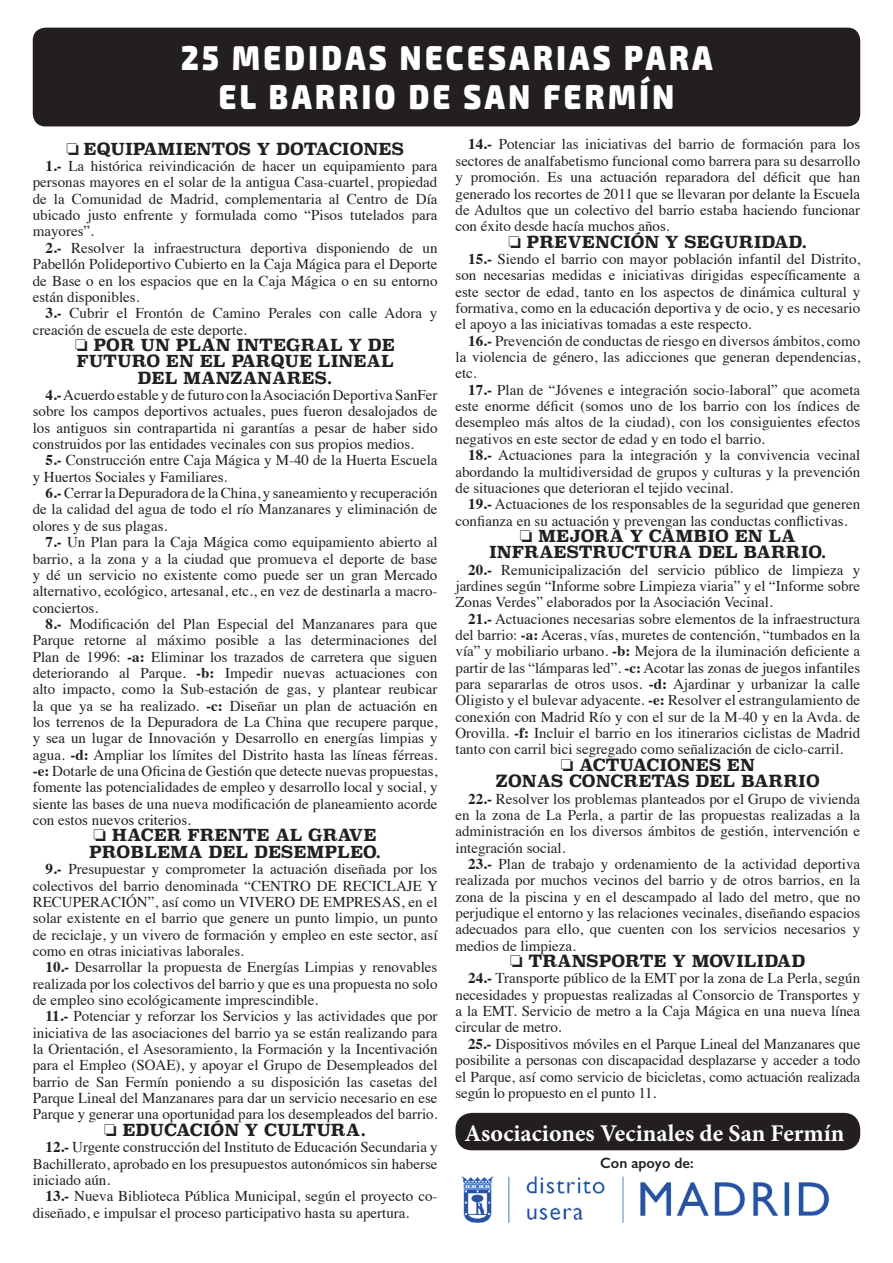
<style>
.page{position:relative;width:893px;height:1263px;background:#fff}
.page>*{position:absolute;margin:0;border:0;box-sizing:border-box;transform-origin:0 0}
.t1{font:900 34.5px/39px "Exo 2.0";letter-spacing:.12em;color:#fff;text-align:center;scale:.85 1}
.t2{font:700 24px "Minion Pro";color:#fff}
.t3{font:700 16.5px/16.4px "Superclarendon";color:#231f20;text-align:center}
.t4{font:15px/16.4px "Times";color:#231f20;text-align:justify}
.t5{font:600 15px "Gill Sans";color:#231f20}
.s1{font-weight:700}
</style>
<div class="page">
<div style="left:33px;top:28px;width:827px;height:98px;background:#231f20;border-radius:13px"></div>
<div style="left:455px;top:1113px;width:405px;height:37px;background:#231f20;border-radius:16px"></div>
<img style="left:461px;top:1176px;width:369px;height:47px">
<p class="t1" style="left:181px;top:39px;width:627px">25 MEDIDAS NECESARIAS PARA<br>EL BARRIO DE SAN FERMÍN</p>
<p class="t3" style="left:66px;top:141px;width:339px">□ EQUIPAMIENTOS Y DOTACIONES</p>
<p class="t4" style="left:33px;top:157px;width:406px;text-indent:13px"><span class="s1">1.-</span> La histórica reivindicación de hacer un equipamiento para personas mayores en el solar de la antigua Casa-cuartel, propiedad de la Comunidad de Madrid, complementaria al Centro de Día ubicado justo enfrente y formulada como “Pisos tutelados para mayores”.</p>
<p class="t4" style="left:33px;top:238px;width:406px;text-indent:13px"><span class="s1">2.-</span> Resolver la infraestructura deportiva disponiendo de un Pabellón Polideportivo Cubierto en la Caja Mágica para el Deporte de Base o en los espacios que en la Caja Mágica o en su entorno están disponibles.</p>
<p class="t4" style="left:33px;top:304px;width:406px;text-indent:13px"><span class="s1">3.-</span> Cubrir el Frontón de Camino Perales con calle Adora y creación de escuela de este deporte.</p>
<p class="t3" style="left:75px;top:337px;width:321px">□ POR UN PLAN INTEGRAL Y DE<br>FUTURO EN EL PARQUE LINEAL<br>DEL MANZANARES.</p>
<p class="t4" style="left:33px;top:385px;width:406px;text-indent:13px"><span class="s1">4.-</span> Acuerdo estable y de futuro con la Asociación Deportiva SanFer sobre los campos deportivos actuales, pues fueron desalojados de los antiguos sin contrapartida ni garantías a pesar de haber sido construidos por las entidades vecinales con sus propios medios.</p>
<p class="t4" style="left:33px;top:451px;width:406px;text-indent:13px"><span class="s1">5.-</span> Construcción entre Caja Mágica y M-40 de la Huerta Escuela y Huertos Sociales y Familiares.</p>
<p class="t4" style="left:33px;top:484px;width:406px;text-indent:13px"><span class="s1">6.-</span> Cerrar la Depuradora de la China, y saneamiento y recuperación de la calidad del agua de todo el río Manzanares y eliminación de olores y de sus plagas.</p>
<p class="t4" style="left:33px;top:533px;width:406px;text-indent:13px"><span class="s1">7.-</span> Un Plan para la Caja Mágica como equipamiento abierto al barrio, a la zona y a la ciudad que promueva el deporte de base y dé un servicio no existente como puede ser un gran Mercado alternativo, ecológico, artesanal, etc., en vez de destinarla a macro&shy;conciertos.</p>
<p class="t4" style="left:33px;top:614px;width:406px;text-indent:13px"><span class="s1">8.-</span> Modificación del Plan Especial del Manzanares para que Parque retorne al máximo posible a las determinaciones del Plan de 1996: <span class="s1">-a:</span> Eliminar los trazados de carretera que siguen deteriorando al Parque. <span class="s1">-b:</span> Impedir nuevas actuaciones con alto impacto, como la Sub-estación de gas, y plantear reubicar la que ya se ha realizado. <span class="s1">-c:</span> Diseñar un plan de actuación en los terrenos de la Depuradora de La China que recupere parque, y sea un lugar de Innovación y Desarrollo en energías limpias y agua. <span class="s1">-d:</span> Ampliar los límites del Distrito hasta las líneas férreas. <span class="s1">-e:</span> Dotarle de una Oficina de Gestión que detecte nuevas propuestas, fomente las potencialidades de empleo y desarrollo local y social, y siente las bases de una nueva modificación de planeamiento acorde con estos nuevos criterios.</p>
<p class="t3" style="left:89px;top:828px;width:294px;text-align:left">□ HACER FRENTE AL GRAVE<br>PROBLEMA DEL DESEMPLEO.</p>
<p class="t4" style="left:33px;top:860px;width:407px;text-indent:13px"><span class="s1">9.-</span> Presupuestar y comprometer la actuación diseñada por los colectivos del barrio denominada “CENTRO DE RECICLAJE Y RECUPERACIÓN”, así como un VIVERO DE EMPRESAS, en el solar existente en el barrio que genere un punto limpio, un punto de reciclaje, y un vivero de formación y empleo en este sector, así como en otras iniciativas laborales.</p>
<p class="t4" style="left:33px;top:958px;width:406px;text-indent:13px"><span class="s1">10.-</span> Desarrollar la propuesta de Energías Limpias y renovables realizada por los colectivos del barrio y que es una propuesta no solo de empleo sino ecológicamente imprescindible.</p>
<p class="t4" style="left:33px;top:1007px;width:406px;text-indent:13px"><span class="s1">11.-</span> Potenciar y reforzar los Servicios y las actividades que por iniciativa de las asociaciones del barrio ya se están realizando para la Orientación, el Asesoramiento, la Formación y la Incentivación para el Empleo (SOAE), y apoyar el Grupo de Desempleados del barrio de San Fermín poniendo a su disposición las casetas del Parque Lineal del Manzanares para dar un servicio necesario en ese Parque y generar una oportunidad para los desempleados del barrio.</p>
<p class="t3" style="left:104px;top:1122px;width:264px">□ EDUCACIÓN Y CULTURA.</p>
<p class="t4" style="left:33px;top:1138px;width:406px;text-indent:13px"><span class="s1">12.-</span> Urgente construcción del Instituto de Educación Secundaria y Bachillerato, aprobado en los presupuestos autonómicos sin haberse iniciado aún.</p>
<p class="t4" style="left:33px;top:1187px;width:406px;text-indent:13px"><span class="s1">13.-</span> Nueva Biblioteca Pública Municipal, según el proyecto co&shy;diseñado, e impulsar el proceso participativo hasta su apertura.</p>
<p class="t4" style="left:455px;top:135px;width:406px;text-indent:13px"><span class="s1">14.-</span> Potenciar las iniciativas del barrio de formación para los sectores de analfabetismo funcional como barrera para su desarrollo y promoción. Es una actuación reparadora del déficit que han generado los recortes de 2011 que se llevaran por delante la Escuela de Adultos que un colectivo del barrio estaba haciendo funcionar con éxito desde hacía muchos años.</p>
<p class="t3" style="left:508px;top:234px;width:300px">□ PREVENCIÓN Y SEGURIDAD.</p>
<p class="t4" style="left:455px;top:249px;width:406px;text-indent:13px"><span class="s1">15.-</span> Siendo el barrio con mayor población infantil del Distrito, son necesarias medidas e iniciativas dirigidas específicamente a este sector de edad, tanto en los aspectos de dinámica cultural y formativa, como en la educación deportiva y de ocio, y es necesario el apoyo a las iniciativas tomadas a este respecto.</p>
<p class="t4" style="left:455px;top:331px;width:406px;text-indent:13px"><span class="s1">16.-</span> Prevención de conductas de riesgo en diversos ámbitos, como la violencia de género, las adicciones que generan dependencias, etc.</p>
<p class="t4" style="left:455px;top:380px;width:406px;text-indent:13px"><span class="s1">17.-</span> Plan de “Jóvenes e integración socio-laboral” que acometa este enorme déficit (somos uno de los barrio con los índices de desempleo más altos de la ciudad), con los consiguientes efectos negativos en este sector de edad y en todo el barrio.</p>
<p class="t4" style="left:455px;top:446px;width:406px;text-indent:13px"><span class="s1">18.-</span> Actuaciones para la integración y la convivencia vecinal abordando la multidiversidad de grupos y culturas y la prevención de situaciones que deterioran el tejido vecinal.</p>
<p class="t4" style="left:455px;top:495px;width:406px;text-indent:13px"><span class="s1">19.-</span> Actuaciones de los responsables de la seguridad que generen confianza en su actuación y prevengan las conductas conflictivas.</p>
<p class="t3" style="left:489px;top:528px;width:339px">□ MEJORA Y CAMBIO EN LA<br>INFRAESTRUCTURA DEL BARRIO.</p>
<p class="t4" style="left:455px;top:560px;width:406px;text-indent:13px"><span class="s1">20.-</span> Remunicipalización del servicio público de limpieza y jardines según “Informe sobre Limpieza viaria” y el “Informe sobre Zonas Verdes” elaborados por la Asociación Vecinal.</p>
<p class="t4" style="left:455px;top:609px;width:406px;text-indent:13px"><span class="s1">21.-</span> Actuaciones necesarias sobre elementos de la infraestructura del barrio: <span class="s1">-a:</span> Aceras, vías, muretes de contención, “tumbados en la vía” y mobiliario urbano. <span class="s1">-b:</span> Mejora de la iluminación deficiente a partir de las “lámparas led”. <span class="s1">-c:</span> Acotar las zonas de juegos infantiles para separarlas de otros usos. <span class="s1">-d:</span> Ajardinar y urbanizar la calle Oligisto y el bulevar adyacente. <span class="s1">-e:</span> Resolver el estrangulamiento de conexión con Madrid Río y con el sur de la M-40 y en la Avda. de Orovilla. <span class="s1">-f:</span> Incluir el barrio en los itinerarios ciclistas de Madrid tanto con carril bici segregado como señalización de ciclo-carril.</p>
<p class="t3" style="left:496px;top:757px;width:325px">□ ACTUACIONES EN<br>ZONAS CONCRETAS DEL BARRIO</p>
<p class="t4" style="left:455px;top:789px;width:406px;text-indent:13px"><span class="s1">22.-</span> Resolver los problemas planteados por el Grupo de vivienda en la zona de La Perla, a partir de las propuestas realizadas a la administración en los diversos ámbitos de gestión, intervención e integración social.</p>
<p class="t4" style="left:455px;top:854px;width:406px;text-indent:13px"><span class="s1">23.-</span> Plan de trabajo y ordenamiento de la actividad deportiva realizada por muchos vecinos del barrio y de otros barrios, en la zona de la piscina y en el descampado al lado del metro, que no perjudique el entorno y las relaciones vecinales, diseñando espacios adecuados para ello, que cuenten con los servicios necesarios y medios de limpieza.</p>
<p class="t3" style="left:510px;top:954px;width:297px">□ TRANSPORTE Y MOVILIDAD</p>
<p class="t4" style="left:455px;top:969px;width:406px;text-indent:13px"><span class="s1">24.-</span> Transporte público de la EMT por la zona de La Perla, según necesidades y propuestas realizadas al Consorcio de Transportes y a la EMT. Servicio de metro a la Caja Mágica en una nueva línea circular de metro.</p>
<p class="t4" style="left:455px;top:1034px;width:406px;text-indent:13px"><span class="s1">25.-</span> Dispositivos móviles en el Parque Lineal del Manzanares que posibilite a personas con discapacidad desplazarse y acceder a todo el Parque, así como servicio de bicicletas, como actuación realizada según lo propuesto en el punto 11.</p>
<p class="t2" style="left:464px;top:1116px;width:381px">Asociaciones Vecinales de San Fermín</p>
<p class="t5" style="left:600px;top:1154px;width:95px">Con apoyo de:</p>
</div>
